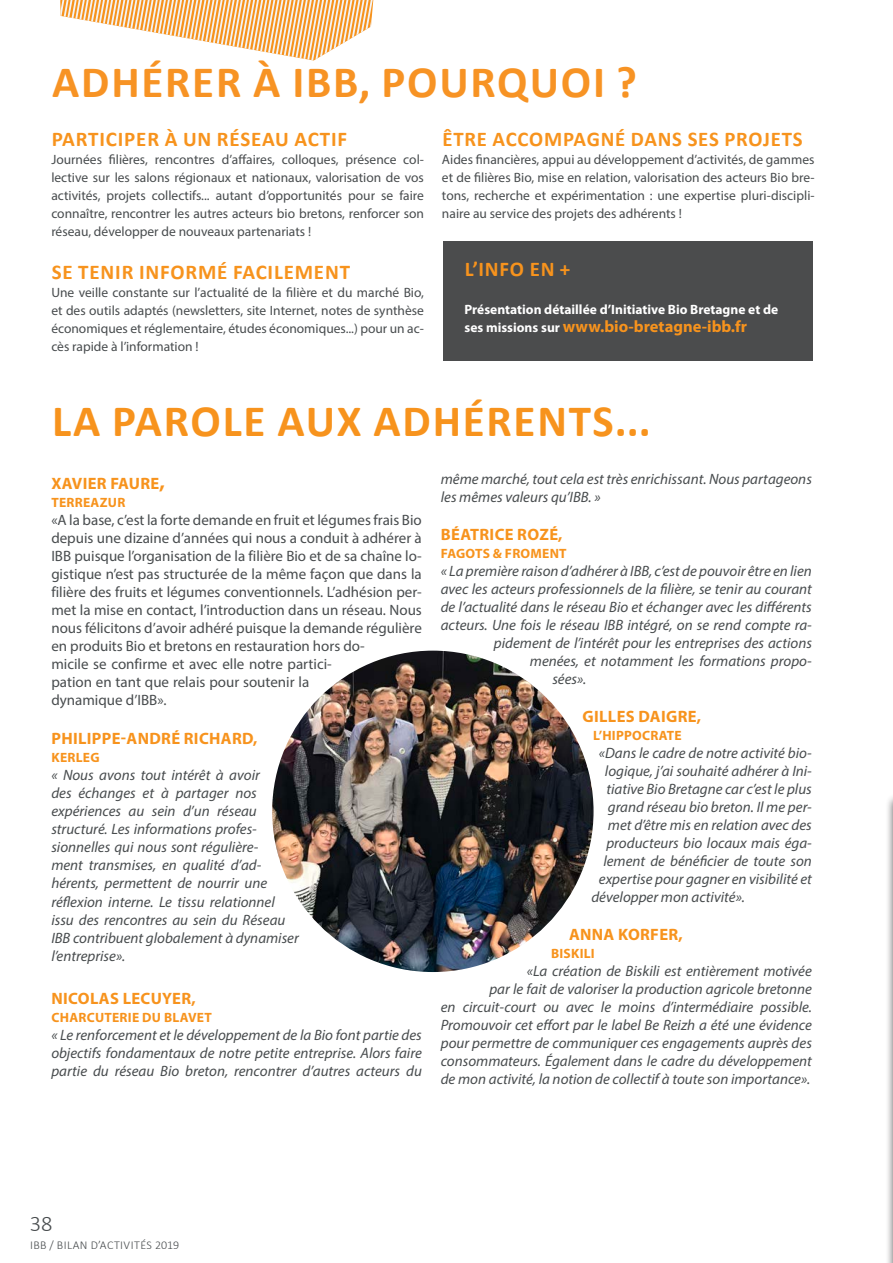
<style>
.page{position:relative;width:893px;height:1263px;background:#fff}
.page>*{position:absolute;margin:0;border:0;box-sizing:border-box;transform-origin:0 0}
.t1{font:700 45px "Calibri";letter-spacing:.04em;color:#f7931d}
.t2{font:700 45px "Calibri";letter-spacing:.04em;color:#f79324}
.t3{font:300 22.5px "Calibri";color:#484c4e}
.t4{font:700 21px "Calibri";letter-spacing:.04em;color:#f7931d}
.t5{font:700 16.5px "Myriad Pro";letter-spacing:.02em;color:#f7931d}
.t6{font:700 16.5px "Myriad Pro";color:#f7931d}
.t7{font:italic 15px/18px "Myriad Pro";color:#484c4e}
.t8{font:15px/18px "Myriad Pro";color:#484c4e}
.t9{font:13.5px/18px "Myriad Pro";color:#484c4e;text-align:justify}
.t10{font:700 13.5px "Myriad Pro";letter-spacing:.02em;color:#f7931d}
.t11{font:700 13.5px "Myriad Pro";color:#fff}
.t12{font:300 12px "Calibri";letter-spacing:.04em;color:#484c4e}
.s1{font-size:13.5px;color:#fff}
.s2{font-size:21px}
</style>
<div class="page">
<svg style="left:60px;top:0;width:313px;height:61px"></svg>
<img style="left:272px;top:651px;width:321px;height:321px;border-radius:161px">
<div style="left:443px;top:241px;width:370px;height:119px;background:#4b4c4d"></div>
<div style="left:885px;top:793px;width:8px;height:470px;background:#231f20;opacity:.75"></div>
<hr style="left:892px;top:801px;width:1px;height:462px;background:#fff">
<p class="t2" style="left:52px;top:51px;width:586px">ADHÉRER À IBB, POURQUOI ?</p>
<p class="t4" style="left:52px;top:124px;width:297px">PARTICIPER À UN RÉSEAU ACTIF</p>
<p class="t9" style="left:51px;top:150px;width:374px">Journées filières, rencontres d’affaires, colloques, présence col&shy;lective sur les salons régionaux et nationaux, valorisation de vos activités, projets collectifs... autant d’opportunités pour se faire connaître, rencontrer les autres acteurs bio bretons, renforcer son réseau, développer de nouveaux partenariats !</p>
<p class="t4" style="left:52px;top:257px;width:300px">SE TENIR INFORMÉ FACILEMENT</p>
<p class="t9" style="left:51px;top:283px;width:374px">Une veille constante sur l’actualité de la filière et du marché Bio, et des outils adaptés (newsletters, site Internet, notes de synthèse économiques et réglementaire, études économiques...) pour un ac&shy;cès rapide à l’information !</p>
<p class="t4" style="left:442px;top:124px;width:362px">ÊTRE ACCOMPAGNÉ DANS SES PROJETS</p>
<p class="t9" style="left:442px;top:150px;width:374px">Aides financières, appui au développement d’activités, de gammes et de filières Bio, mise en relation, valorisation des acteurs Bio bre&shy;tons, recherche et expérimentation : une expertise pluri-discipli&shy;naire au service des projets des adhérents !</p>
<p class="t4" style="left:465px;top:255px;width:107px">L’INFO EN +</p>
<p class="t11" style="left:465px;top:302px;width:315px">Présentation détaillée d’Initiative Bio Bretagne et de</p>
<p class="t6" style="left:465px;top:317px;width:284px"><span class="s1">ses missions sur</span> www.bio-bretagne-ibb.fr</p>
<p class="t1" style="left:52px;top:389px;width:600px">LA PAROLE AUX ADHÉRENTS...</p>
<p class="t5" style="left:52px;top:474px;width:115px">XAVIER FAURE<span class="s2">,</span></p>
<p class="t10" style="left:51px;top:495px;width:75px">TERREAZUR</p>
<p class="t8" style="left:51px;top:511px;width:372px">«A la base, c’est la forte demande en fruit et légumes frais Bio depuis une dizaine d’années qui nous a conduit à adhérer à IBB puisque l’organisation de la filière Bio et de sa chaîne lo&shy;gistique n’est pas structurée de la même façon que dans la filière des fruits et légumes conventionnels. L’adhésion per&shy;met la mise en contact, l’introduction dans un réseau. Nous nous félicitons d’avoir adhéré puisque la demande régulière en produits Bio et bretons en restauration hors do-<br>micile se confirme et avec elle notre partici-<br>pation en tant que relais pour soutenir la<br>dynamique d’IBB».</p>
<p class="t5" style="left:52px;top:730px;width:207px">PHILIPPE-ANDRÉ RICHARD,</p>
<p class="t10" style="left:51px;top:750px;width:50px">KERLEG</p>
<p class="t7" style="left:51px;top:766px;width:249px">« Nous avons tout intérêt à avoir<br>des échanges et à partager nos expériences au sein d’un réseau structuré. Les informations profes&shy;sionnelles qui nous sont régulière-<br>ment transmises, en qualité d’ad&shy;hérents, permettent de nourrir une réflexion interne. Le tissu relationnel issu des rencontres au sein du Réseau IBB contribuent globalement à dynamiser l’entreprise».</p>
<p class="t5" style="left:52px;top:989px;width:146px">NICOLAS LECUYER,</p>
<p class="t10" style="left:51px;top:1009px;width:162px">CHARCUTERIE DU BLAVET</p>
<p class="t7" style="left:51px;top:1025px;width:372px;text-align:justify">« Le renforcement et le développement de la Bio font partie des objectifs fondamentaux de notre petite entreprise. Alors faire partie du réseau Bio breton, rencontrer d’autres acteurs du</p>
<p class="t7" style="left:441px;top:470px;width:373px">même marché, tout cela est très enrichissant. Nous partageons les mêmes valeurs qu’IBB. »</p>
<p class="t5" style="left:441px;top:525px;width:123px">BÉATRICE ROZÉ,</p>
<p class="t10" style="left:441px;top:546px;width:127px">FAGOTS &amp; FROMENT</p>
<p class="t7" style="left:441px;top:562px;width:373px">« La première raison d’adhérer à IBB, c’est de pouvoir être en lien</p>
<p class="t7" style="left:441px;top:580px;width:373px">avec les acteurs professionnels de la filière, se tenir au courant</p>
<p class="t7" style="left:441px;top:598px;width:373px">de l’actualité dans le réseau Bio et échanger avec les différents</p>
<p class="t7" style="left:441px;top:616px;width:373px">acteurs. Une fois le réseau IBB intégré, on se rend compte ra-</p>
<p class="t7" style="left:494px;top:634px;width:320px">pidement de l’intérêt pour les entreprises des actions</p>
<p class="t7" style="left:530px;top:652px;width:284px">menées, et notamment les formations propo-</p>
<p class="t7" style="left:552px;top:670px;width:36px">sées».</p>
<p class="t5" style="left:583px;top:707px;width:120px">GILLES DAIGRE,</p>
<p class="t10" style="left:593px;top:728px;width:90px">L’HIPPOCRATE</p>
<p class="t7" style="left:599px;top:744px;width:215px">«Dans le cadre de notre activité bio-</p>
<p class="t7" style="left:605px;top:762px;width:209px">logique, j’ai souhaité adhérer à Ini-</p>
<p class="t7" style="left:606px;top:780px;width:207px">tiative Bio Bretagne car c’est le plus</p>
<p class="t7" style="left:608px;top:798px;width:206px">grand réseau bio breton. Il me per-</p>
<p class="t7" style="left:608px;top:816px;width:205px">met d’être mis en relation avec des</p>
<p class="t7" style="left:606px;top:834px;width:207px">producteurs bio locaux mais éga-</p>
<p class="t7" style="left:603px;top:852px;width:210px">lement de bénéficier de toute son</p>
<p class="t7" style="left:599px;top:870px;width:214px">expertise pour gagner en visibilité et</p>
<p class="t7" style="left:591px;top:888px;width:155px">développer mon activité».</p>
<p class="t5" style="left:569px;top:925px;width:115px">ANNA KORFER,</p>
<p class="t10" style="left:551px;top:946px;width:45px">BISKILI</p>
<p class="t7" style="left:441px;top:961px;width:373px;text-align:right">«La création de Biskili est entièrement motivée<br>par le fait de valoriser la production agricole bretonne<br>en circuit-court ou avec le moins d’intermédiaire possible.<br>Promouvoir cet effort par le label Be Reizh a été une évidence pour permettre de communiquer ces engagements auprès des consommateurs. Également dans le cadre du développement de mon activité, la notion de collectif à toute son importance».</p>
<h2 class="t3" style="left:30px;top:1210px;width:24px">38</h2>
<p class="t12" style="left:30px;top:1237px;width:151px">IBB / BILAN D’ACTIVITÉS 2019</p>
</div>
